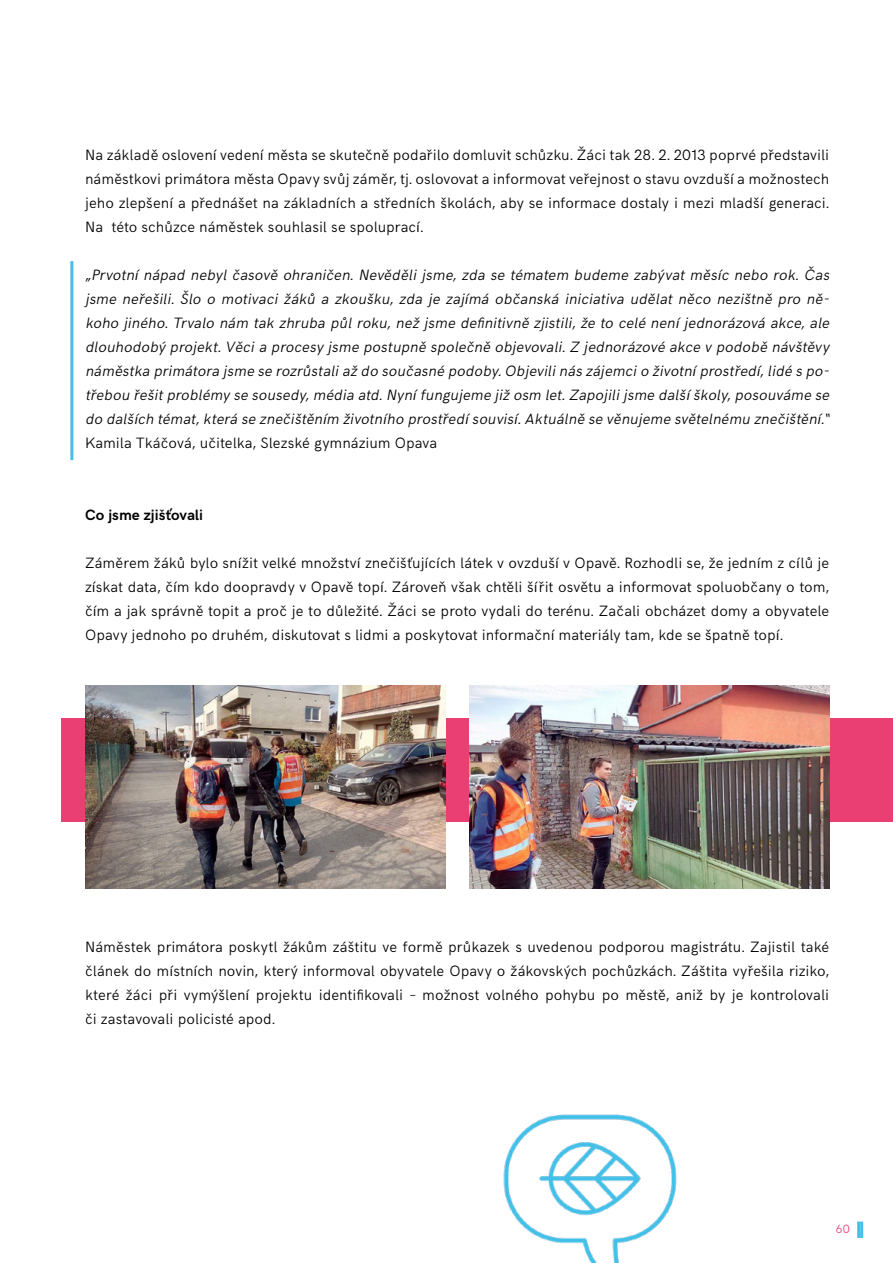
<style>
.page{position:relative;width:893px;height:1263px;background:#fff}
.page>*{position:absolute;margin:0;border:0;box-sizing:border-box;transform-origin:0 0}
.t1{font:300 15px/24px "HK Grotesk";letter-spacing:.005em;color:#000;text-align:justify}
.t2{font:italic 300 15px/24px "HK Grotesk";letter-spacing:.005em;color:#000;text-align:justify}
.t3{font:700 15px "HK Grotesk";letter-spacing:.005em;color:#000}
.t4{font:300 12px "HK Grotesk";color:#e93f72}
</style>
<div class="page">
<hr style="left:857px;top:1221px;width:3px;height:17px;background:#44bfe7">
<hr style="left:860px;top:1221px;width:3px;height:17px;background:#44bfe7">
<div style="left:62px;top:718px;width:831px;height:104px;background:#e93f72"></div>
<img style="left:85px;top:686px;width:360px;height:202px">
<img style="left:469px;top:686px;width:360px;height:202px">
<img style="left:503px;top:1114px;width:174px;height:149px">
<hr style="left:70px;top:261px;width:3px;height:199px;background:#44bfe7">
<p class="t1" style="left:85px;top:141px;width:746px">Na základě oslovení vedení města se skutečně podařilo domluvit schůzku. Žáci tak 28. 2. 2013 poprvé představili náměstkovi primátora města Opavy svůj záměr, tj. oslovovat a informovat veřejnost o stavu ovzduší a možnostech jeho zlepšení a přednášet na základních a středních školách, aby se informace dostaly i mezi mladší generaci.<br>Na této schůzce náměstek souhlasil se spoluprací.</p>
<p class="t2" style="left:85px;top:261px;width:749px">„Prvotní nápad nebyl časově ohraničen. Nevěděli jsme, zda se tématem budeme zabývat měsíc nebo rok. Čas jsme neřešili. Šlo o motivaci žáků a zkoušku, zda je zajímá občanská iniciativa udělat něco nezištně pro ně&shy;koho j iného. Trvalo nám tak zhruba půl roku, než jsme definitivně zj istili, že to celé není jednorázová akce, ale dlouhodobý projekt.Věcia procesy jsme postupně společně objevovali.Z jednorázové akce v podobě návštěvy náměstka primátora jsme se rozrůstaliaž do současné podoby.Objevilinászájemcio životníprostředí,lidé spo&shy;třebou řešitproblémy se sousedy,média atd.Nynífungujeme j iž osm let.Zapoj ilijsme dalšíškoly,posouváme se do dalších témat,která se znečištěním životního prostředísouvisí.Aktuálně se věnujeme světelnému znečištění.“</p>
<p class="t1" style="left:85px;top:429px;width:354px">Kamila Tkáčová, učitelka, Slezské gymnázium Opava</p>
<p class="t3" style="left:85px;top:503px;width:120px">Co jsme zjišťovali</p>
<p class="t1" style="left:85px;top:549px;width:746px">Záměrem žáků bylo snížit velké množství znečišťujících látek v ovzduší v Opavě. Rozhodli se, že jedním z cílů je získat data, čím kdo doopravdy v Opavě topí. Zároveň však chtěli šířit osvětu a informovat spoluobčany o tom, čím a jak správně topit a proč je to důležité. Žáci se proto vydali do terénu. Začali obcházet domy a obyvatele Opavy jednoho po druhém, diskutovat s lidmi a poskytovat informační materiály tam, kde se špatně topí.</p>
<p class="t1" style="left:85px;top:933px;width:746px">Náměstek primátora poskytl žákům záštitu ve formě průkazek s uvedenou podporou magistrátu. Zajistil také článek do místních novin, který informoval obyvatele Opavy o žákovských pochůzkách. Záštita vyřešila riziko, které žáci při vymýšlení projektu identifikovali – možnost volného pohybu po městě, aniž by je kontrolovali či zastavovali policisté apod.</p>
<p class="t4" style="left:836px;top:1220px;width:16px">60</p>
</div>
